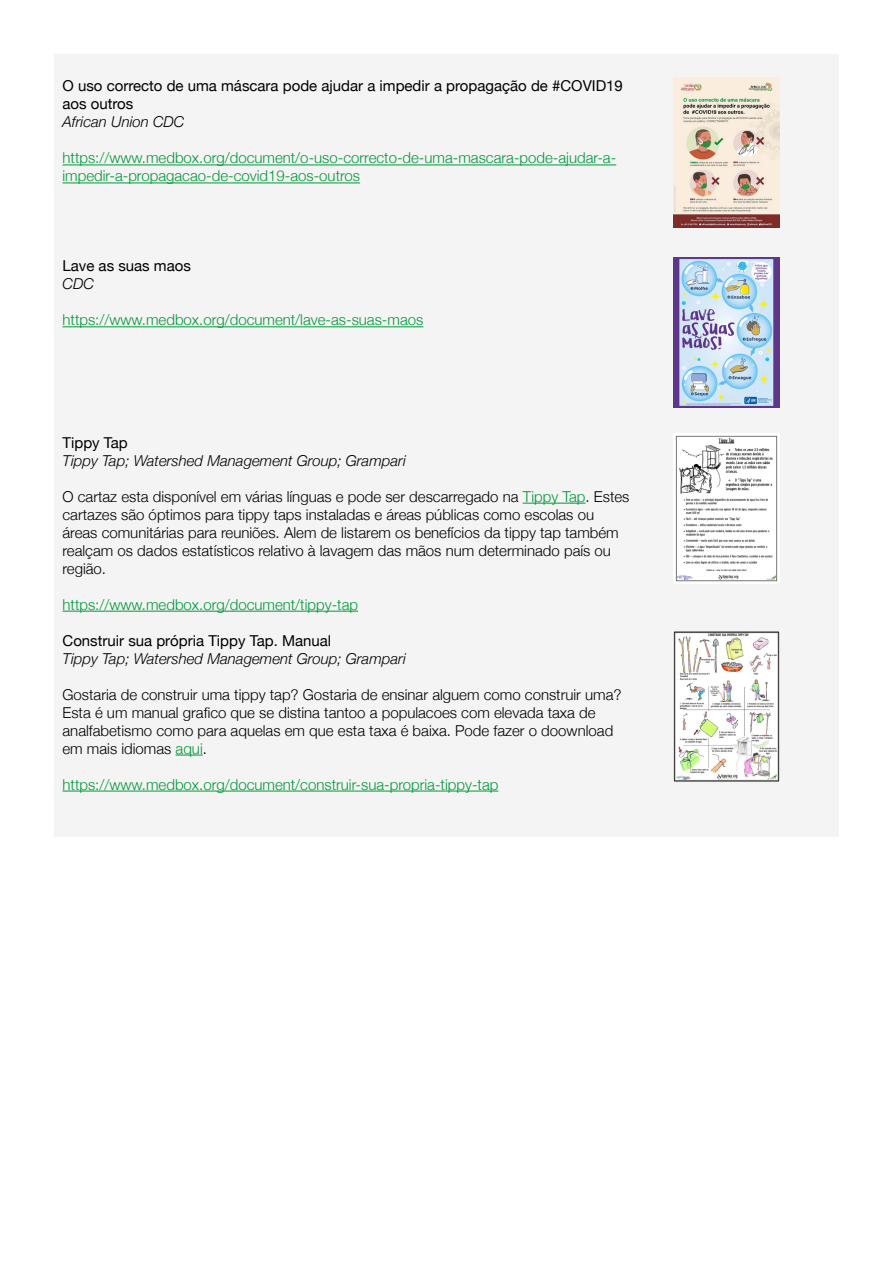
<style>
.page{position:relative;width:893px;height:1263px;background:#fff}
.page>*{position:absolute;margin:0;border:0;box-sizing:border-box;transform-origin:0 0}
.t1{font:300 15px/18px "Helvetica Neue";color:#000}
.t2{font:300 15px/18px "Helvetica Neue";color:#00983a}
.t3{font:15px/18px "Helvetica Neue";color:#000}
.t4{font:italic 300 15px "Helvetica Neue";color:#000}
.s1{color:#00983a}
</style>
<div class="page">
<div style="left:54px;top:54px;width:785px;height:783px;background:#f5f4f4"></div>
<hr style="left:63px;top:165px;width:553px;height:1px;background:#00983a">
<hr style="left:63px;top:183px;width:297px;height:1px;background:#00983a">
<img style="left:673px;top:77px;width:106px;height:150px">
<hr style="left:63px;top:326px;width:360px;height:1px;background:#00983a">
<img style="left:673px;top:257px;width:106px;height:150px">
<hr style="left:523px;top:503px;width:63px;height:1px;background:#00983a">
<hr style="left:63px;top:611px;width:295px;height:1px;background:#00983a">
<img style="left:673px;top:433px;width:106px;height:151px">
<svg style="left:176px;top:755px;width:27px;height:1px"></svg>
<hr style="left:63px;top:791px;width:435px;height:1px;background:#00983a">
<img style="left:673px;top:631px;width:106px;height:150px">
<p class="t3" style="left:63px;top:76px;width:562px">O uso correcto de uma máscara pode ajudar a impedir a propagação de #COVID19 aos outros</p>
<p class="t4" style="left:63px;top:110px;width:123px">African Union CDC</p>
<p class="t2" style="left:63px;top:148px;width:555px">https://www.medbox.org/document/o-uso-correcto-de-uma-mascara-pode-ajudar-a&shy;impedir-a-propagacao-de-covid19-aos-outros</p>
<p class="t3" style="left:63px;top:256px;width:130px">Lave as suas maos</p>
<p class="t4" style="left:63px;top:272px;width:33px">CDC</p>
<p class="t2" style="left:63px;top:310px;width:362px">https://www.medbox.org/document/lave-as-suas-maos</p>
<p class="t3" style="left:63px;top:432px;width:67px">Tippy Tap</p>
<p class="t4" style="left:63px;top:448px;width:345px">Tippy Tap; Watershed Management Group; Grampari</p>
<p class="t1" style="left:63px;top:486px;width:568px">O cartaz esta disponível em várias línguas e pode ser descarregado na <span class="s1">Tippy Tap</span>. Estes cartazes são óptimos para tippy taps instaladas e áreas públicas como escolas ou áreas comunitárias para reuniões. Alem de listarem os benefícios da tippy tap também realçam os dados estatísticos relativo à lavagem das mãos num determinado país ou região.</p>
<p class="t2" style="left:63px;top:594px;width:297px">https://www.medbox.org/document/tippy-tap</p>
<p class="t3" style="left:63px;top:630px;width:270px">Construir sua própria Tippy Tap. Manual</p>
<p class="t4" style="left:63px;top:646px;width:345px">Tippy Tap; Watershed Management Group; Grampari</p>
<p class="t1" style="left:63px;top:684px;width:561px">Gostaria de construir uma tippy tap? Gostaria de ensinar alguem como construir uma?<br>Esta é um manual grafico que se distina tantoo a populacoes com elevada taxa de analfabetismo como para aquelas em que esta taxa é baixa. Pode fazer o doownload em mais idiomas <span class="s1">aqui</span>.</p>
<p class="t2" style="left:63px;top:774px;width:437px">https://www.medbox.org/document/construir-sua-propria-tippy-tap</p>
</div>
